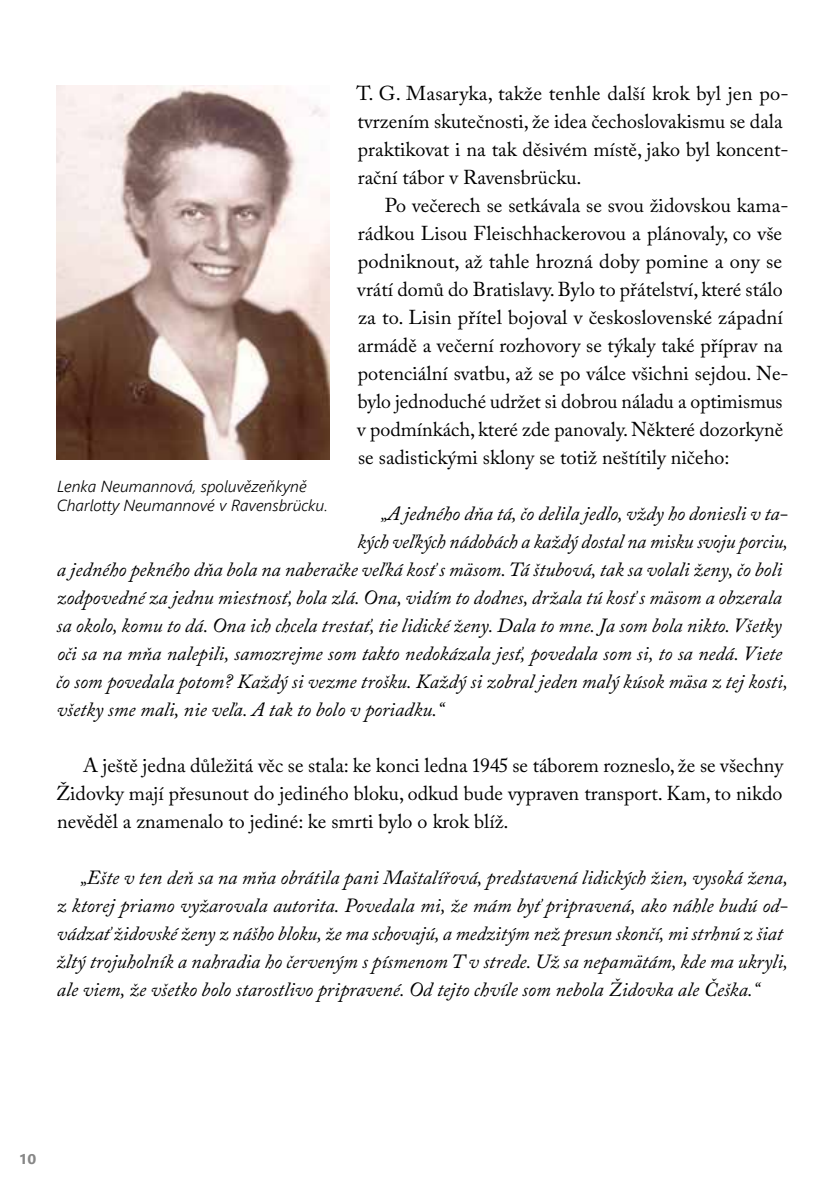
<style>
.page{position:relative;width:840px;height:1191px;background:#fff}
.page>*{position:absolute;margin:0;border:0;box-sizing:border-box;transform-origin:0 0}
.text{font:italic 20px/28px "Adobe Caslon Pro";color:#000}
.text-2{font:20px/28px "Adobe Caslon Pro";color:#000}
.popisek{font:italic 300 16px/19.2px "Segoe UI";color:#000}
.t1{font:700 14px "Segoe UI";color:#878787;scale:1.1 1}
</style>
<div class="page">
<img style="left:57px;top:85px;width:272px;height:374px">
<p class="text-2" style="left:356px;top:79px;width:433px">T. G. Masaryka, takže tenhle další krok byl jen po&shy;tvrzením skutečnosti, že idea čechoslovakismu se dala praktikovat i na tak děsivém místě, jako byl koncent&shy;rační tábor v Ravensbrücku.</p>
<p class="text-2" style="left:357px;top:191px;width:432px;text-indent:28px">Po večerech se setkávala se svou židovskou kama&shy;rádkou Lisou Fleischhackerovou a plánovaly, co vše podniknout, až tahle hrozná doby pomine a ony se vrátí domů do Bratislavy. Bylo to přátelství, které stálo za to. Lisin přítel bojoval v československé západní armádě a večerní rozhovory se týkaly také příprav na potenciální svatbu, až se po válce všichni sejdou. Ne&shy;bylo jednoduché udržet si dobrou náladu a optimismus v podmínkách, které zde panovaly. Některé dozorkyně se sadistickými sklony se totiž neštítily ničeho:</p>
<p class="text" style="left:381px;top:499px;width:408px">„A jedného dňa tá, čo delila jedlo, vždy ho doniesli v ta-</p>
<p class="text" style="left:357px;top:527px;width:432px">kých veľkých nádobách a každý dostal na misku svoju porciu,</p>
<p class="text" style="left:57px;top:555px;width:726px">a jedného pekného dňa bola na naberačke veľká kosť s mäsom. Tá štubová, tak sa volali ženy, čo boli</p>
<p class="text" style="left:57px;top:583px;width:726px">zodpovedné za jednu miestnosť, bola zlá. Ona, vidím to dodnes, držala tú kosť s mäsom a obzerala</p>
<p class="text" style="left:57px;top:611px;width:726px">sa okolo, komu to dá. Ona ich chcela trestať, tie lidické ženy. Dala to mne. Ja som bola nikto. Všetky</p>
<p class="text" style="left:57px;top:639px;width:726px">oči sa na mňa nalepili, samozrejme som takto nedokázala jesť, povedala som si, to sa nedá. Viete</p>
<p class="text" style="left:56px;top:667px;width:733px">čo som povedala potom? Každý si vezme trošku. Každý si zobral jeden malý kúsok mäsa z tej kosti,</p>
<p class="text" style="left:57px;top:695px;width:388px">všetky sme mali, nie veľa. A tak to bolo v poriadku.“</p>
<p class="text-2" style="left:56px;top:751px;width:728px;text-align:justify;text-indent:27px">A ještě jedna důležitá věc se stala: ke konci ledna 1945 se táborem rozneslo, že se všechny Židovky mají přesunout do jediného bloku, odkud bude vypraven transport. Kam, to nikdo nevěděl a znamenalo to jediné: ke smrti bylo o krok blíž.</p>
<p class="text" style="left:56px;top:863px;width:733px;text-indent:24px">„Ešte v ten deň sa na mňa obrátila pani Maštalířová, predstavená lidických žien, vysoká žena, z ktorej priamo vyžarovala autorita. Povedala mi, že mám byť pripravená, ako náhle budú od&shy;vádzať židovské ženy z nášho bloku, že ma schovajú, a medzitým než presun skončí, mi strhnú z šiat žltý trojuholník a nahradia ho červeným s písmenom T v strede. Už sa nepamätám, kde ma ukryli, ale viem, že všetko bolo starostlivo pripravené. Od tejto chvíle som nebola Židovka ale Češka.“</p>
<p class="popisek" style="left:57px;top:475px;width:272px">Lenka Neumannová, spoluvězeňkyně<br>Charlotty Neumannové v Ravensbrücku.</p>
<p class="t1" style="left:19px;top:1148px;width:17px">10</p>
</div>
